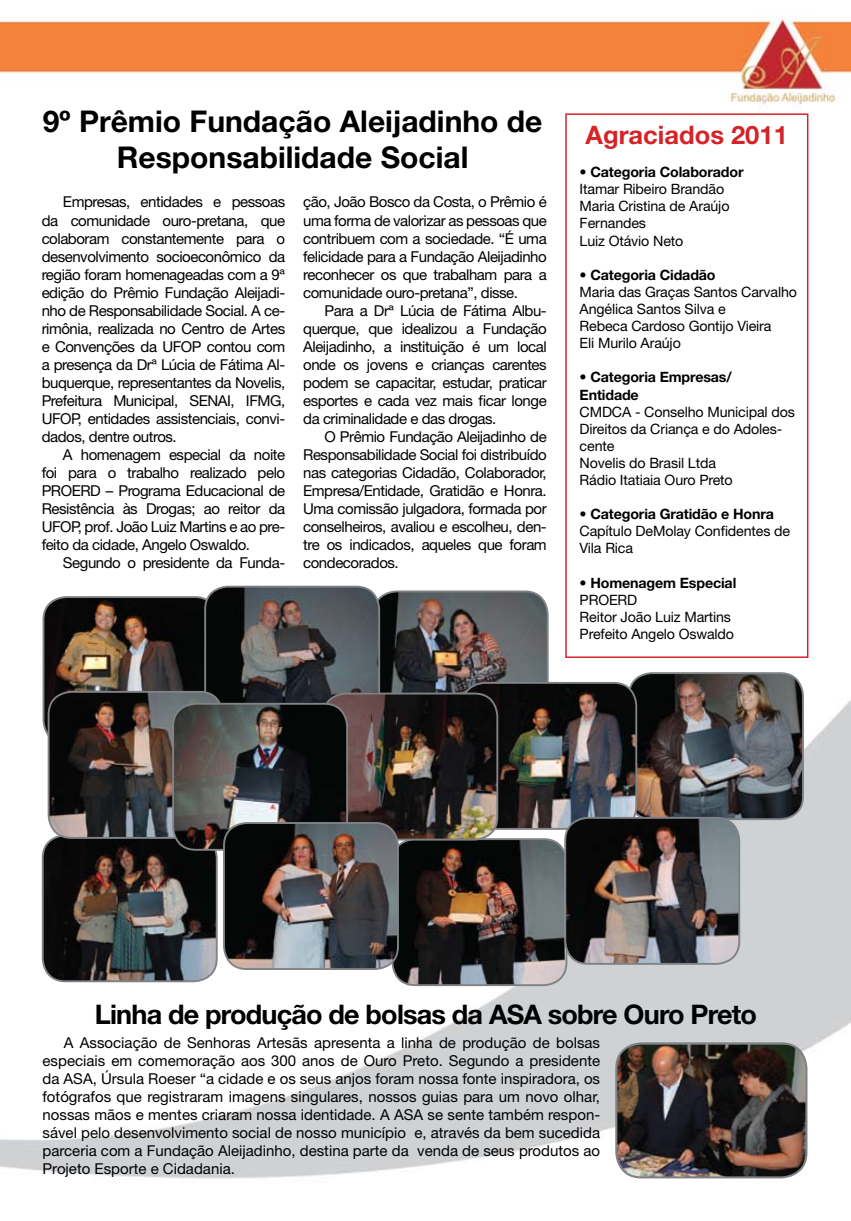
<style>
.page{position:relative;width:851px;height:1221px;background:#fff}
.page>*{position:absolute;margin:0;border:0;box-sizing:border-box;transform-origin:0 0}
.t1{font:700 30px/36px "Helvetica Neue";color:#000;text-align:center}
.t2{font:700 27px "Helvetica Neue";letter-spacing:-.03em;color:#000}
.t3{font:700 25.5px "Helvetica Neue";color:#d52429}
.t4{font:15px/18px "Helvetica Neue";letter-spacing:-.03em;color:#000;text-align:justify}
.t5{font:14.25px/17.1px "Helvetica Neue";letter-spacing:-.01em;color:#000}
.t6{font:700 14.25px/17.1px "Helvetica Neue";letter-spacing:-.01em;color:#000}
.s1{font-weight:700}
.s2{font-weight:400}
</style>
<div class="page">
<img style="left:0;top:16px;width:850px;height:1163px">
<div style="left:565px;top:113px;width:243px;height:545px;border:2px solid #d52429"></div>
<img style="left:43px;top:835px;width:174px;height:146px">
<div style="left:42px;top:834px;width:176px;height:148px;border:2px solid #808285;border-radius:23px"></div>
<img style="left:616px;top:1044px;width:190px;height:133px">
<div style="left:615px;top:1042px;width:192px;height:136px;border:2px solid #808285;border-radius:25px"></div>
<img style="left:629px;top:673px;width:173px;height:146px">
<div style="left:628px;top:672px;width:175px;height:148px;border:2px solid #808285;border-radius:23px"></div>
<img style="left:43px;top:597px;width:162px;height:146px">
<div style="left:43px;top:596px;width:175px;height:148px;border:2px solid #808285;border-radius:23px"></div>
<img style="left:379px;top:591px;width:168px;height:101px">
<div style="left:372px;top:590px;width:176px;height:148px;border:2px solid #808285;border-radius:23px"></div>
<img style="left:205px;top:586px;width:174px;height:116px">
<div style="left:204px;top:585px;width:176px;height:148px;border:2px solid #808285;border-radius:23px"></div>
<img style="left:392px;top:839px;width:172px;height:146px">
<div style="left:391px;top:838px;width:176px;height:148px;border:2px solid #808285;border-radius:23px"></div>
<img style="left:49px;top:691px;width:173px;height:146px">
<div style="left:48px;top:691px;width:175px;height:147px;border:2px solid #808285;border-radius:23px"></div>
<img style="left:462px;top:682px;width:174px;height:144px">
<div style="left:461px;top:682px;width:176px;height:147px;border:2px solid #808285;border-radius:23px"></div>
<img style="left:323px;top:693px;width:174px;height:146px">
<div style="left:322px;top:692px;width:176px;height:148px;border:2px solid #808285;border-radius:23px"></div>
<img style="left:565px;top:817px;width:174px;height:146px">
<div style="left:564px;top:816px;width:176px;height:148px;border:2px solid #808285;border-radius:23px"></div>
<img style="left:173px;top:703px;width:174px;height:146px">
<div style="left:172px;top:702px;width:176px;height:148px;border:2px solid #808285;border-radius:23px"></div>
<img style="left:224px;top:823px;width:174px;height:145px">
<div style="left:223px;top:822px;width:176px;height:147px;border:2px solid #808285;border-radius:23px"></div>
<h1 class="t1" style="left:43px;top:103px;width:501px">9º Prêmio Fundação Aleijadinho de<br>Responsabilidade Social</h1>
<p class="t4" style="left:42px;top:193px;width:245px;text-indent:21px">Empresas, entidades e pessoas da comunidade ouro-pretana, que colaboram constantemente para o desenvolvimento socioeconômico da região foram homenageadas com a 9ª edição do Prêmio Fundação Aleijadi&shy;nho de Responsabilidade Social. A ce&shy;rimônia, realizada no Centro de Artes e Convenções da UFOP contou com a presença da Drª Lúcia de Fátima Al&shy;buquerque, representantes da Novelis, Prefeitura Municipal, SENAI, IFMG, UFOP, entidades assistenciais, convi&shy;dados, dentre outros.</p>
<p class="t4" style="left:42px;top:445px;width:245px;text-indent:21px">A homenagem especial da noite foi para o trabalho realizado pelo PROERD – Programa Educacional de Resistência às Drogas; ao reitor da UFOP, prof. João Luiz Martins e ao pre&shy;feito da cidade, Angelo Oswaldo.</p>
<p class="t4" style="left:63px;top:553px;width:224px">Segundo o presidente da Funda-</p>
<p class="t4" style="left:303px;top:193px;width:245px">ção, João Bosco da Costa, o Prêmio é uma forma de valorizar as pessoas que contribuem com a sociedade. “É uma felicidade para a Fundação Aleijadinho reconhecer os que trabalham para a comunidade ouro-pretana”, disse.</p>
<p class="t4" style="left:303px;top:301px;width:245px;text-indent:21px">Para a Drª Lúcia de Fátima Albu&shy;querque, que idealizou a Fundação Aleijadinho, a instituição é um local onde os jovens e crianças carentes podem se capacitar, estudar, praticar esportes e cada vez mais ficar longe da criminalidade e das drogas.</p>
<p class="t4" style="left:303px;top:427px;width:245px;text-indent:21px">O Prêmio Fundação Aleijadinho de Responsabilidade Social foi distribuído nas categorias Cidadão, Colaborador, Empresa/Entidade, Gratidão e Honra.<br>Uma comissão julgadora, formada por conselheiros, avaliou e escolheu, den&shy;tre os indicados, aqueles que foram condecorados.</p>
<h3 class="t3" style="left:585px;top:119px;width:204px">Agraciados 2011</h3>
<p class="t5" style="left:579px;top:163px;width:165px">• <span class="s1">Categoria Colaborador<br></span>Itamar Ribeiro Brandão<br>Maria Cristina de Araújo<br>Fernandes<br>Luiz Otávio Neto</p>
<p class="t5" style="left:579px;top:266px;width:219px">• <span class="s1">Categoria Cidadão<br></span>Maria das Graças Santos Carvalho<br>Angélica Santos Silva e<br>Rebeca Cardoso Gontijo Vieira<br>Eli Murilo Araújo</p>
<p class="t6" style="left:579px;top:368px;width:154px"><span class="s2">•</span> Categoria Empresas/<br>Entidade</p>
<p class="t5" style="left:579px;top:403px;width:217px">CMDCA - Conselho Municipal dos<br>Direitos da Criança e do Adoles&shy;cente<br>Novelis do Brasil Ltda<br>Rádio Itatiaia Ouro Preto</p>
<p class="t5" style="left:579px;top:505px;width:212px">• <span class="s1">Categoria Gratidão e Honra<br></span>Capítulo DeMolay Confidentes de<br>Vila Rica</p>
<p class="t5" style="left:579px;top:574px;width:158px">• <span class="s1">Homenagem Especial<br></span>PROERD<br>Reitor João Luiz Martins<br>Prefeito Angelo Oswaldo</p>
<h2 class="t2" style="left:95px;top:997px;width:663px">Linha de produção de bolsas da ASA sobre Ouro Preto</h2>
<p class="t4" style="left:43px;top:1033px;width:559px;text-indent:21px">A Associação de Senhoras Artesãs apresenta a linha de produção de bolsas especiais em comemoração aos 300 anos de Ouro Preto. Segundo a presidente da ASA, Úrsula Roeser “a cidade e os seus anjos foram nossa fonte inspiradora, os fotógrafos que registraram imagens singulares, nossos guias para um novo olhar, nossas mãos e mentes criaram nossa identidade. A ASA se sente também respon&shy;sável pelo desenvolvimento social de nosso município e, através da bem sucedida parceria com a Fundação Aleijadinho, destina parte da venda de seus produtos ao Projeto Esporte e Cidadania.</p>
</div>
